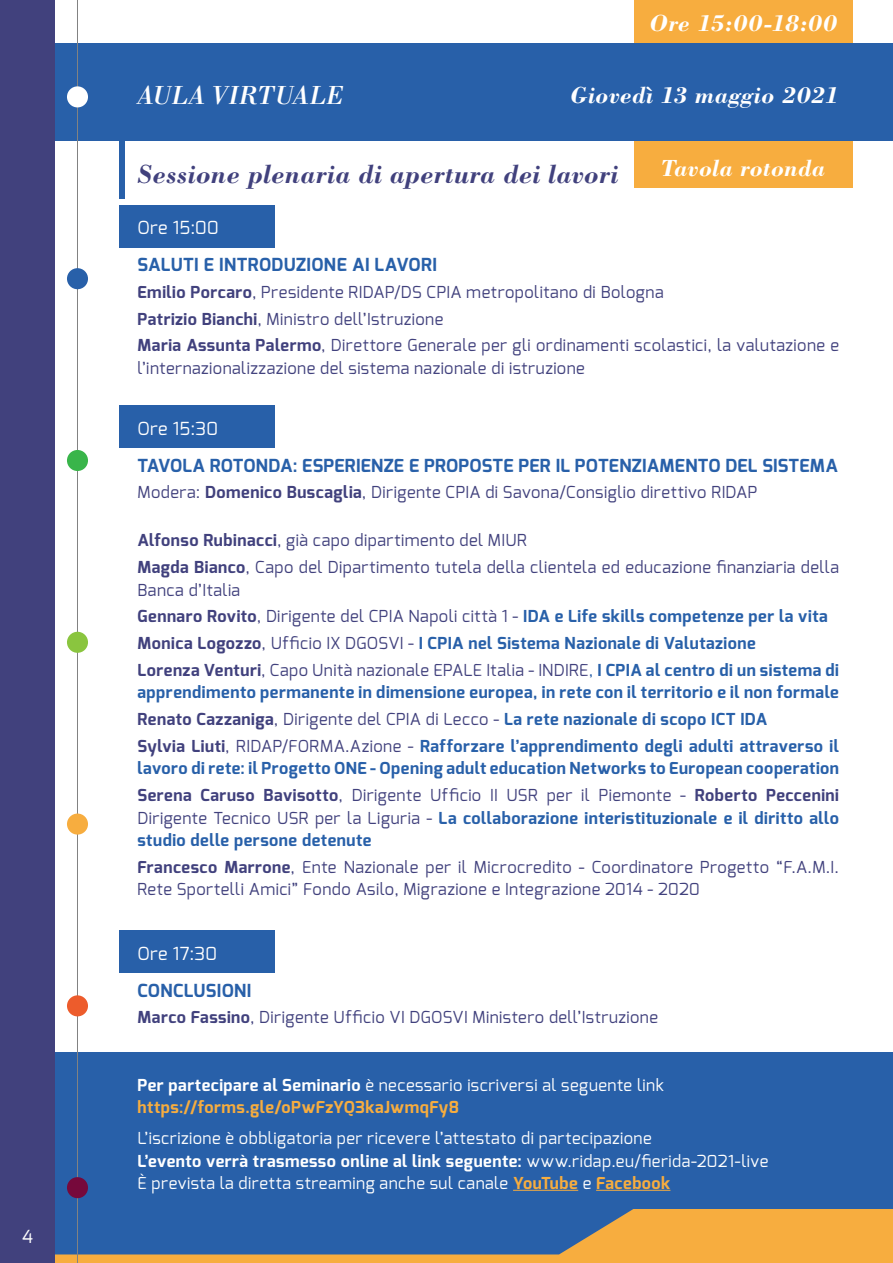
<style>
.page{position:relative;width:893px;height:1263px;background:#fff}
.page>*{position:absolute;margin:0;border:0;box-sizing:border-box;transform-origin:0 0}
.t1{font:italic 700 27px "Bodoni";letter-spacing:.01em;color:#41417d}
.t2{font:italic 27px "Bodoni";letter-spacing:-.015em;color:#fff}
.t3{font:italic 700 24px "Bodoni";letter-spacing:.01em;color:#fff}
.t4{font:700 18px "Exo";letter-spacing:.015em;color:#2860a9}
.t5{font:18px "Exo";letter-spacing:.02em;color:#fff}
.t6{font:16.5px/26.7px "Exo";letter-spacing:.03em;color:#41417d}
.t7{font:700 16.5px/26.7px "Exo";letter-spacing:.03em;color:#2860a9}
.t8{font:16.5px/22.5px "Exo";letter-spacing:.03em;color:#fff}
.s1{font-weight:700}
.s2{font-weight:700;color:#2860a9}
.s3{color:#2860a9}
.s4{color:#41417d}
.s5{font-weight:400;color:#41417d}
.s6{font-weight:700;color:#f7ad3f}
</style>
<div class="page">
<div style="left:634px;top:136px;width:219px;height:52px;background:#f7ad3f"></div>
<div style="left:22px;top:1052px;width:871px;height:211px;background:#2860a9"></div>
<div style="left:634px;top:0;width:219px;height:63px;background:#f7ad3f"></div>
<div style="left:119px;top:136px;width:6px;height:63px;background:#2860a9"></div>
<div style="left:0;top:43px;width:893px;height:98px;background:#2860a9"></div>
<div style="left:119px;top:205px;width:156px;height:42px;background:#2860a9"></div>
<div style="left:119px;top:405px;width:156px;height:43px;background:#2860a9"></div>
<div style="left:119px;top:930px;width:156px;height:43px;background:#2860a9"></div>
<hr style="left:513px;top:1190px;width:65px;height:1px;background:#f7ad3f">
<hr style="left:596px;top:1190px;width:74px;height:1px;background:#f7ad3f">
<svg style="left:54px;top:1209px;width:839px;height:54px"></svg>
<div style="left:0;top:0;width:54px;height:1263px;background:#41417d"></div>
<hr style="left:77px;top:0;width:1px;height:1263px;background:#828282">
<div style="left:67px;top:1177px;width:21px;height:21px;background:#76093b;border-radius:50%"></div>
<div style="left:67px;top:995px;width:21px;height:21px;background:#ed5c2c;border-radius:50%"></div>
<div style="left:67px;top:813px;width:21px;height:22px;background:#f7ad3f;border-radius:50%"></div>
<div style="left:67px;top:632px;width:21px;height:21px;background:#8ac53f;border-radius:50%"></div>
<div style="left:67px;top:450px;width:21px;height:21px;background:#39b54a;border-radius:50%"></div>
<div style="left:67px;top:268px;width:21px;height:21px;background:#2860a9;border-radius:50%"></div>
<div style="left:67px;top:86px;width:21px;height:21px;background:#fff;border-radius:50%"></div>
<p class="t5" style="left:22px;top:1225px;width:12px">4</p>
<h1 class="t2" style="left:137px;top:78px;width:208px">AULA VIRTUALE</h1>
<h2 class="t3" style="left:650px;top:8px;width:189px">Ore 15:00-18:00</h2>
<h2 class="t3" style="left:570px;top:80px;width:270px">Giovedì 13 maggio 2021</h2>
<h1 class="t1" style="left:137px;top:158px;width:482px">Sessione plenaria di apertura dei lavori</h1>
<h2 class="t3" style="left:661px;top:153px;width:166px">Tavola rotonda</h2>
<p class="t5" style="left:137px;top:216px;width:83px">Ore 15:00</p>
<p class="t4" style="left:137px;top:253px;width:292px">Saluti e introduzione ai lavori</p>
<p class="t6" style="left:137px;top:279px;width:703px"><span class="s1">Emilio Porcaro</span>, Presidente RIDAP/DS CPIA metropolitano di Bologna<br><span class="s1">Patrizio Bianchi</span>, Ministro dell’Istruzione<br><span class="s1">Maria Assunta Palermo</span>, Direttore Generale per gli ordinamenti scolastici, la valutazione e</p>
<p class="t6" style="left:137px;top:355px;width:449px">l’internazionalizzazione del sistema nazionale di istruzione</p>
<p class="t5" style="left:137px;top:417px;width:82px">Ore 15:30</p>
<p class="t4" style="left:137px;top:454px;width:687px">Tavola rotonda: Esperi enze e proposte per il potenziamento del sistema</p>
<p class="t6" style="left:137px;top:479px;width:622px">Modera: <span class="s1">Domenico Buscaglia</span>, Dirigente CPIA di Savona/Consiglio direttivo RIDAP</p>
<p class="t6" style="left:137px;top:527px;width:703px"><span class="s1">Alfonso Rubinacci</span>, già capo dipartimento del MIUR<br><span class="s1">Magda Bianco</span>, Capo del Dipartimento tutela della clientela ed educazione finanziaria della</p>
<p class="t6" style="left:137px;top:576px;width:703px">Banca d’Italia<br><span class="s1">Gennaro Rovito</span>, Dirigente del CPIA Napoli città 1 - <span class="s2">IDA e Life skills competenze per la vita </span><span class="s1">Monica Logozzo</span>, Ufficio IX DGOSVI - <span class="s2">I CPIA nel Sistema Nazionale di Valutazione<br></span><span class="s1">Lorenza Venturi</span>, Capo Unità nazionale EPALE Italia - INDIRE<span class="s3">,</span> <span class="s2">I CPIA al centro di un sistema di</span></p>
<p class="t7" style="left:137px;top:679px;width:703px">apprendimento permanente in dimensione europea, in rete con il territorio e il non formale<br><span class="s4">Renato Cazzaniga</span><span class="s5">, Dirigente del CPIA di Lecco -</span> La rete nazionale di scopo ICT IDA<br><span class="s4">Sylvia Liuti</span><span class="s5">, RIDAP/FORMA.Azione -</span> Rafforzare l’apprendimento degli adulti attraverso il</p>
<p class="t7" style="left:137px;top:755px;width:209px">lavoro di rete: il Progetto ONE</p>
<p class="t7" style="left:137px;top:755px;width:703px;text-align:right">- Opening adult education Networks to European cooperation<br><span class="s4">Serena Caruso Bavisotto</span><span class="s5">, Dirigente Ufficio II USR per il Piemonte -</span> <span class="s4">Roberto Peccenini</span></p>
<p class="t7" style="left:137px;top:806px;width:703px;line-height:22.5px"><span class="s5">Dirigente Tecnico USR per la Liguria -</span> La collaborazione interistituzionale e il diritto allo studio delle persone detenute</p>
<p class="t6" style="left:137px;top:856px;width:703px;line-height:22.5px"><span class="s1">Francesco Marrone</span>, Ente Nazionale per il Microcredito - Coordinatore Progetto “F.A.M.I.<br>Rete Sportelli Amici” Fondo Asilo, Migrazione e Integrazione 2014 - 2020</p>
<p class="t5" style="left:137px;top:942px;width:81px">Ore 17:30</p>
<p class="t4" style="left:137px;top:979px;width:113px">Conclusioni</p>
<p class="t6" style="left:137px;top:1004px;width:522px"><span class="s1">Marco Fassino</span>, Dirigente Ufficio VI DGOSVI Ministero dell’Istruzione</p>
<p class="t8" style="left:137px;top:1074px;width:528px"><span class="s1">Per partecipare al Seminario</span> è necessario iscriversi al seguente link <span class="s6">https://forms.gle/oPwFzYQ3kaJwmqFy8</span></p>
<p class="t8" style="left:137px;top:1127px;width:632px">L’iscrizione è obbligatoria per ricevere l’attestato di partecipazione<br><span class="s1">L’evento verrà trasmesso online al link seguente:</span> www.ridap.eu/fierida-2021-live<br>È prevista la diretta streaming anche sul canale <span class="s6">YouTube</span> e <span class="s6">Facebook</span></p>
</div>
